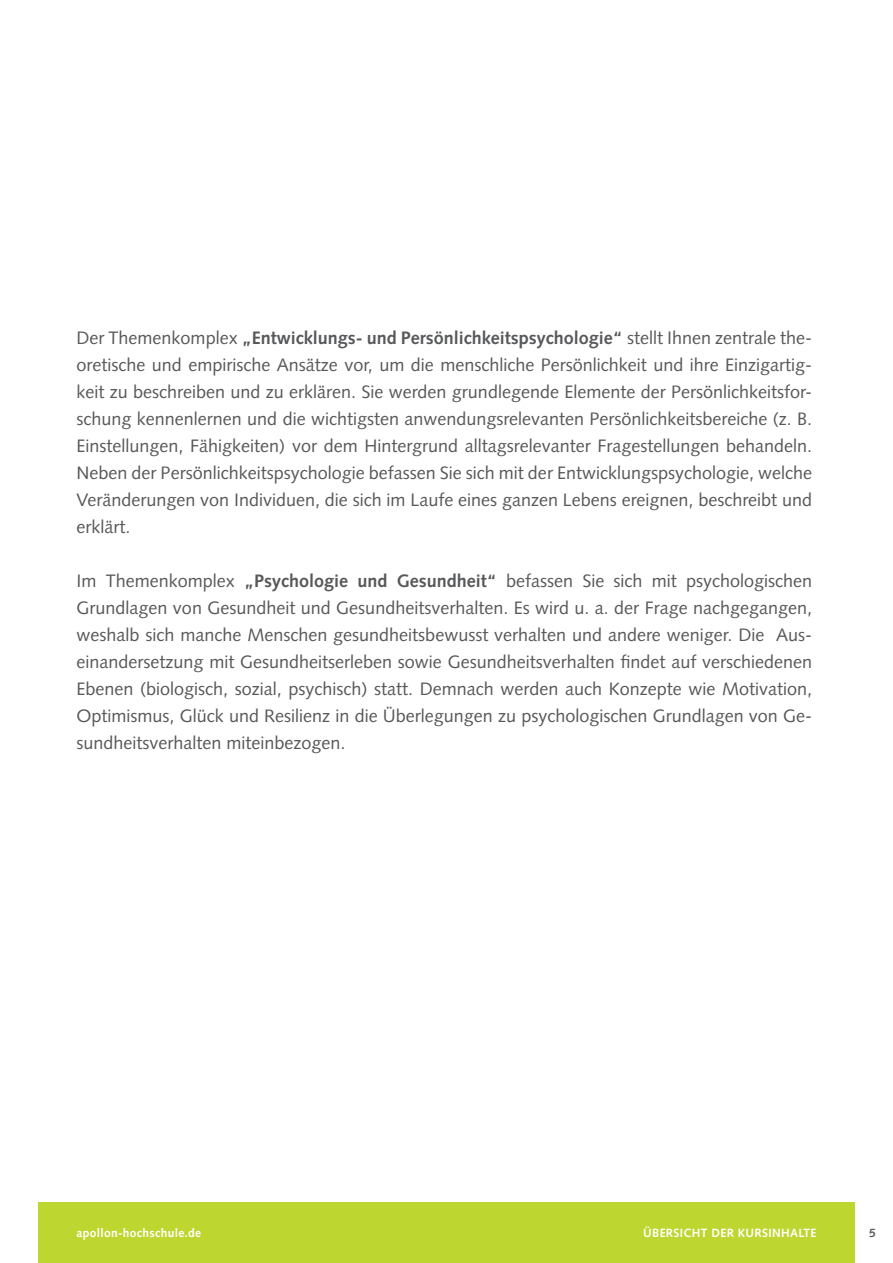
<style>
.page{position:relative;width:893px;height:1263px;background:#fff}
.page>*{position:absolute;margin:0;border:0;box-sizing:border-box;transform-origin:0 0}
.t1{font:18px/27px "Syntax LT Std";color:#57585a;text-align:justify}
.t2{font:700 12px "Syntax LT Std";letter-spacing:.025em;color:#fff}
.t3{font:700 12px "Syntax LT Std";color:#57585a}
.s1{font-weight:700}
</style>
<div class="page">
<div style="left:38px;top:1202px;width:817px;height:61px;background:#bed630"></div>
<p class="t1" style="left:77px;top:324px;width:737px">Der Themenkomplex <span class="s1">„Entwicklungs- und Persönlichkeitspsychologie“</span> stellt Ihnen zentrale the&shy;oretische und empirische Ansätze vor, um die menschliche Persönlichkeit und ihre Einzigartig&shy;keit zu beschreiben und zu erklären. Sie werden grundlegende Elemente der Persönlichkeitsfor&shy;schung kennenlernen und die wichtigsten anwendungsrelevanten Persönlichkeitsbereiche (z. B.<br>Einstellungen, Fähigkeiten) vor dem Hintergrund alltagsrelevanter Fragestellungen behandeln.<br>Neben der Persönlichkeitspsychologie befassen Sie sich mit der Entwicklungspsychologie, welche Veränderungen von Individuen, die sich im Laufe eines ganzen Lebens ereignen, beschreibt und erklärt.</p>
<p class="t1" style="left:77px;top:567px;width:737px">Im Themenkomplex <span class="s1">„Psychologie und Gesundheit“</span> befassen Sie sich mit psychologischen Grundlagen von Gesundheit und Gesundheitsverhalten. Es wird u. a. der Frage nachgegangen, weshalb sich manche Menschen gesundheitsbewusst verhalten und andere weniger. Die Aus&shy;einandersetzung mit Gesundheitserleben sowie Gesundheitsverhalten findet auf verschiedenen Ebenen (biologisch, sozial, psychisch) statt. Demnach werden auch Konzepte wie Motivation, Optimismus, Glück und Resilienz in die Überlegungen zu psychologischen Grundlagen von Ge&shy;sundheitsverhalten miteinbezogen.</p>
<p class="t2" style="left:77px;top:1226px;width:126px">apollon-hochschule.de</p>
<p class="t2" style="left:643px;top:1226px;width:103px">Übersicht der KURSINHALTE</p>
<p class="t3" style="left:869px;top:1226px;width:8px">5</p>
</div>
